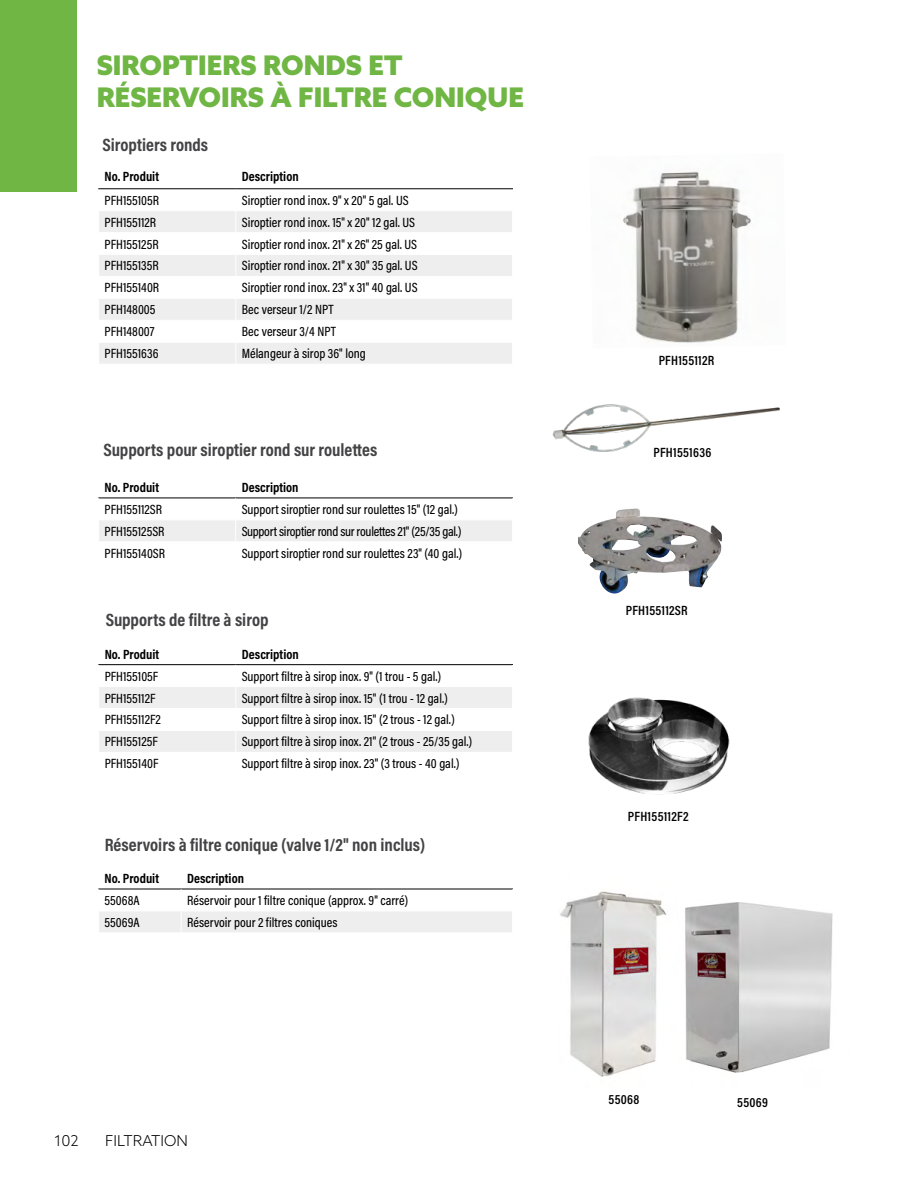
<style>
.page{position:relative;width:918px;height:1188px;background:#fff}
.page>*{position:absolute;margin:0;border:0;box-sizing:border-box;transform-origin:0 0}
.t1{font:900 27px/32.4px "Azo Sans";color:#6fb644}
.t2{font:700 18px "Acumin Pro Cond";color:#434345}
.t3{font:300 15px "Azo Sans";color:#000}
.t4{font:500 13.5px "Acumin Pro Cond";color:#000}
.t5{font:700 13.5px "Acumin Pro Cond";color:#000}
.t6{font:600 13.5px "Acumin Pro Cond";letter-spacing:.02em;color:#000}
.t7{font:500 13.5px "Acumin Pro Cond";letter-spacing:-.02em;color:#000}
</style>
<div class="page">
<div style="left:0;top:0;width:77px;height:192px;background:#6fb644"></div>
<svg style="left:99px;top:211px;width:413px;height:153px;fill:#eeeeef"></svg>
<hr style="left:98px;top:232px;width:138px;height:1px;background:#fff">
<hr style="left:236px;top:232px;width:277px;height:1px;background:#fff">
<hr style="left:98px;top:254px;width:138px;height:1px;background:#fff">
<hr style="left:236px;top:254px;width:277px;height:1px;background:#fff">
<hr style="left:98px;top:276px;width:138px;height:1px;background:#fff">
<hr style="left:236px;top:276px;width:277px;height:1px;background:#fff">
<hr style="left:98px;top:298px;width:138px;height:1px;background:#fff">
<hr style="left:236px;top:298px;width:277px;height:1px;background:#fff">
<hr style="left:98px;top:320px;width:138px;height:1px;background:#fff">
<hr style="left:236px;top:320px;width:277px;height:1px;background:#fff">
<hr style="left:98px;top:342px;width:138px;height:1px;background:#fff">
<hr style="left:236px;top:342px;width:277px;height:1px;background:#fff">
<svg style="left:235px;top:189px;width:1px;height:175px"></svg>
<hr style="left:98px;top:188px;width:138px;height:1px;background:#000">
<hr style="left:236px;top:188px;width:277px;height:1px;background:#000">
<svg style="left:98px;top:498px;width:415px;height:43px"></svg>
<img style="left:552px;top:404px;width:227px;height:48px">
<img style="left:578px;top:508px;width:144px;height:86px">
<img style="left:685px;top:902px;width:148px;height:171px">
<img style="left:560px;top:891px;width:107px;height:186px">
<hr style="left:98px;top:664px;width:138px;height:1px;background:#000">
<hr style="left:236px;top:664px;width:277px;height:1px;background:#000">
<svg style="left:99px;top:665px;width:413px;height:87px"></svg>
<svg style="left:98px;top:889px;width:415px;height:43px"></svg>
<img style="left:588px;top:697px;width:142px;height:98px">
<img style="left:623px;top:171px;width:128px;height:172px">
<h1 class="t1" style="left:97px;top:48px;width:429px">SIROPTIERS RONDS ET<br>RÉSERVOIRS À FILTRE CONIQUE</h1>
<h2 class="t2" style="left:102px;top:133px;width:107px">Siroptiers ronds</h2>
<p class="t5" style="left:105px;top:168px;width:56px">No. Produit</p>
<p class="t5" style="left:242px;top:168px;width:58px">Description</p>
<p class="t4" style="left:105px;top:191px;width:56px">PFH155105R</p>
<p class="t4" style="left:242px;top:191px;width:168px">Siroptier rond inox. 9" x 20" 5 gal. US</p>
<p class="t4" style="left:105px;top:213px;width:53px">PFH155112R</p>
<p class="t4" style="left:242px;top:213px;width:175px">Siroptier rond inox. 15" x 20" 12 gal. US</p>
<p class="t4" style="left:105px;top:235px;width:55px">PFH155125R</p>
<p class="t4" style="left:242px;top:235px;width:177px">Siroptier rond inox. 21" x 26" 25 gal. US</p>
<p class="t4" style="left:105px;top:257px;width:56px">PFH155135R</p>
<p class="t4" style="left:242px;top:257px;width:177px">Siroptier rond inox. 21" x 30" 35 gal. US</p>
<p class="t4" style="left:105px;top:279px;width:56px">PFH155140R</p>
<p class="t4" style="left:242px;top:279px;width:177px">Siroptier rond inox. 23" x 31" 40 gal. US</p>
<p class="t4" style="left:105px;top:301px;width:52px">PFH148005</p>
<p class="t4" style="left:242px;top:301px;width:93px">Bec verseur 1/2 NPT</p>
<p class="t4" style="left:105px;top:323px;width:51px">PFH148007</p>
<p class="t4" style="left:242px;top:323px;width:96px">Bec verseur 3/4 NPT</p>
<p class="t4" style="left:105px;top:345px;width:55px">PFH1551636</p>
<p class="t4" style="left:242px;top:345px;width:126px">Mélangeur à sirop 36" long</p>
<h2 class="t2" style="left:104px;top:438px;width:275px">Supports pour siroptier rond sur roulettes</h2>
<p class="t5" style="left:105px;top:478px;width:56px">No. Produit</p>
<p class="t5" style="left:242px;top:478px;width:58px">Description</p>
<p class="t4" style="left:105px;top:500px;width:59px">PFH155112SR</p>
<p class="t4" style="left:242px;top:500px;width:218px">Support siroptier rond sur roulettes 15" (12 gal.)</p>
<p class="t4" style="left:105px;top:522px;width:61px">PFH155125SR</p>
<p class="t7" style="left:242px;top:522px;width:221px">Support siroptier rond sur roulettes 21" (25/35 gal.)</p>
<p class="t4" style="left:105px;top:544px;width:62px">PFH155140SR</p>
<p class="t4" style="left:242px;top:544px;width:222px">Support siroptier rond sur roulettes 23" (40 gal.)</p>
<h2 class="t2" style="left:106px;top:608px;width:164px">Supports de filtre à sirop</h2>
<p class="t5" style="left:105px;top:645px;width:56px">No. Produit</p>
<p class="t5" style="left:242px;top:645px;width:58px">Description</p>
<p class="t4" style="left:105px;top:667px;width:55px">PFH155105F</p>
<p class="t4" style="left:242px;top:667px;width:201px">Support filtre à sirop inox. 9" (1 trou - 5 gal.)</p>
<p class="t4" style="left:105px;top:689px;width:52px">PFH155112F</p>
<p class="t4" style="left:242px;top:689px;width:208px">Support filtre à sirop inox. 15" (1 trou - 12 gal.)</p>
<p class="t4" style="left:105px;top:711px;width:57px">PFH155112F2</p>
<p class="t4" style="left:242px;top:711px;width:214px">Support filtre à sirop inox. 15" (2 trous - 12 gal.)</p>
<p class="t4" style="left:105px;top:733px;width:55px">PFH155125F</p>
<p class="t4" style="left:242px;top:733px;width:232px">Support filtre à sirop inox. 21" (2 trous - 25/35 gal.)</p>
<p class="t4" style="left:105px;top:755px;width:55px">PFH155140F</p>
<p class="t4" style="left:242px;top:755px;width:219px">Support filtre à sirop inox. 23" (3 trous - 40 gal.)</p>
<h2 class="t2" style="left:105px;top:833px;width:322px">Réservoirs à filtre conique (valve 1/2" non inclus)</h2>
<p class="t5" style="left:105px;top:869px;width:56px">No. Produit</p>
<p class="t5" style="left:187px;top:869px;width:58px">Description</p>
<p class="t4" style="left:105px;top:892px;width:37px">55068A</p>
<p class="t4" style="left:187px;top:892px;width:223px">Réservoir pour 1 filtre conique (approx. 9" carré)</p>
<p class="t4" style="left:105px;top:913px;width:36px">55069A</p>
<p class="t4" style="left:187px;top:913px;width:152px">Réservoir pour 2 filtres coniques</p>
<p class="t3" style="left:54px;top:1131px;width:26px">102</p>
<p class="t3" style="left:105px;top:1131px;width:84px">FILTRATION</p>
<p class="t6" style="left:659px;top:352px;width:57px">PFH155112R</p>
<p class="t6" style="left:653px;top:443px;width:59px">PFH1551636</p>
<p class="t6" style="left:626px;top:601px;width:64px">PFH155112SR</p>
<p class="t6" style="left:628px;top:808px;width:62px">PFH155112F2</p>
<p class="t6" style="left:609px;top:1091px;width:32px">55068</p>
<p class="t6" style="left:737px;top:1094px;width:32px">55069</p>
</div>
